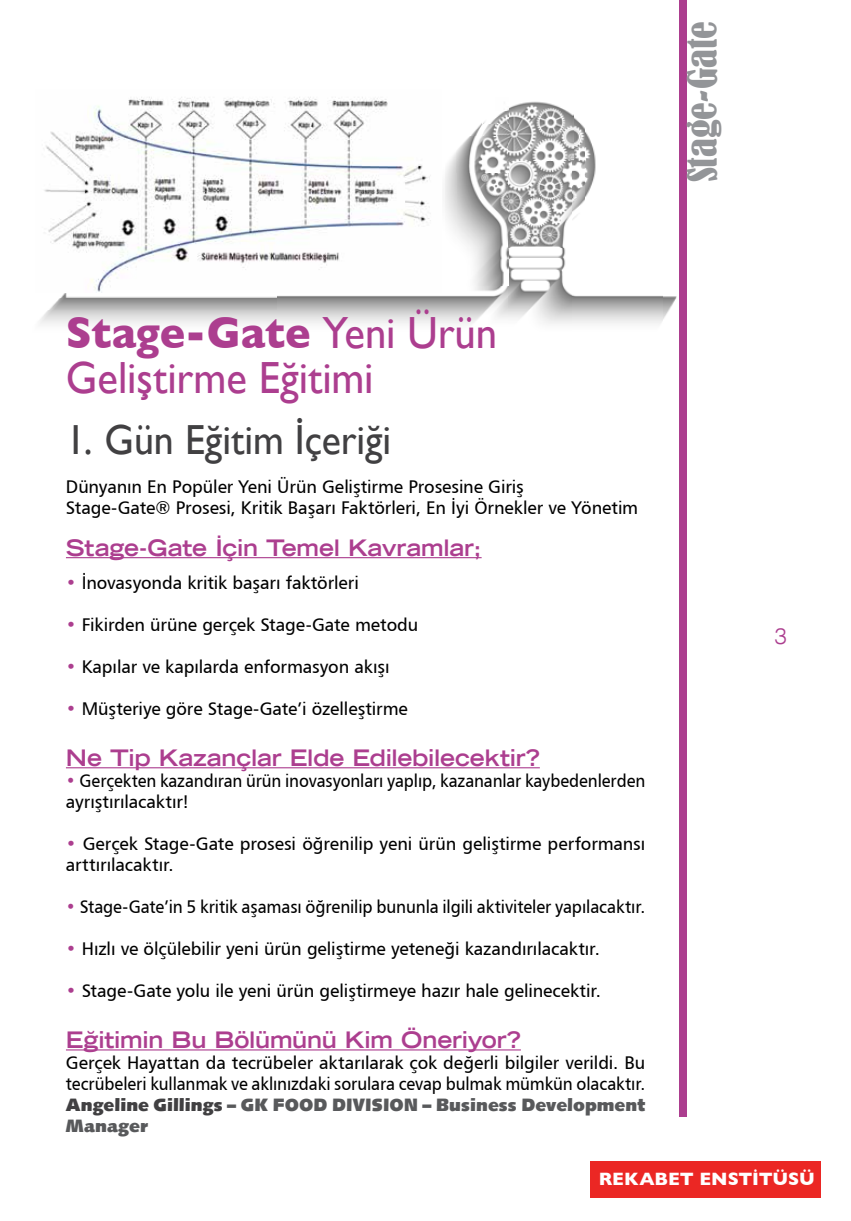
<style>
.page{position:relative;width:851px;height:1221px;background:#fff}
.page>*{position:absolute;margin:0;border:0;box-sizing:border-box;transform-origin:0 0}
.t1{font:45px/45px "Gill Sans";color:#ac3e8f;scale:.95 1}
.t2{font:42px "Gill Sans";color:#414042;scale:.95 1}
.t3{font:condensed 37.5px "Bernard";color:#939598;scale:1.05 1}
.t4{font:700 expanded 22.5px "Trade Gothic LH";letter-spacing:-.01em;color:#ac3e8f}
.t5{font:22.5px "Helvetica T Light";color:#ac3e8f}
.t6{font:700 18.15px "Gill Sans";color:#fff}
.t7{font:18px/21px "Humanist 777 BT";letter-spacing:-.005em;color:#000}
.t8{font:18px/21px "Humanist 777 BT";letter-spacing:-.005em;color:#000;scale:.94 1}
.t9{font:18px "Humanist 777 BT";letter-spacing:-.005em;color:#000;scale:.95 1}
.t10{font:18px/21px "Humanist 531 BT Ultra Black A";letter-spacing:.005em;color:#58595b}
.s1{font-weight:700}
.s2{color:#ac3e8f}
.s3{color:#414042}
</style>
<div class="page">
<div style="left:590px;top:1160px;width:230px;height:37px;background:#eb2724"></div>
<div style="left:679px;top:0;width:7px;height:1116px;background:#ac3e8f"></div>
<img style="left:276px;top:285px;width:232px;height:39px">
<img style="left:508px;top:101px;width:65px;height:223px">
<img style="left:663px;top:296px;width:13px;height:23px">
<img style="left:49px;top:297px;width:227px;height:13px">
<img style="left:61px;top:293px;width:6px;height:4px">
<img style="left:457px;top:135px;width:51px;height:150px">
<img style="left:445px;top:151px;width:12px;height:81px">
<img style="left:573px;top:114px;width:12px;height:105px">
<img style="left:585px;top:131px;width:11px;height:66px">
<img style="left:471px;top:123px;width:37px;height:12px">
<img style="left:483px;top:111px;width:25px;height:12px">
<hr style="left:66px;top:557px;width:415px;height:1px;background:#ac3e8f">
<hr style="left:66px;top:767px;width:473px;height:1px;background:#ac3e8f">
<hr style="left:66px;top:1049px;width:455px;height:1px;background:#ac3e8f">
<img style="left:44px;top:97px;width:397px;height:196px">
<h3 class="t3" style="left:680px;top:182px;width:155px;rotate:-90deg">Stage-Gate</h3>
<h1 class="t1" style="left:66px;top:309px;width:455px"><span class="s1">Stage-Gate</span> Yeni Ürün<br>Geliştirme Eğitimi</h1>
<h2 class="t2" style="left:66px;top:415px;width:344px">1. Gün Eğitim İçeriği</h2>
<p class="t7" style="left:66px;top:476px;width:573px">Dünyanın En Popüler Yeni Ürün Geliştirme Prosesine Giriş<br>Stage-Gate® Prosesi, Kritik Başarı Faktörleri, En İyi Örnekler ve Yönetim</p>
<p class="t4" style="left:66px;top:533px;width:417px">Stage-Gate İçin Temel Kavramlar;</p>
<p class="t7" style="left:66px;top:572px;width:294px"><span class="s2">•</span> İnovasyonda kritik başarı faktörleri</p>
<p class="t7" style="left:66px;top:614px;width:354px"><span class="s2">•</span> Fikirden ürüne gerçek Stage-Gate metodu</p>
<p class="t7" style="left:66px;top:656px;width:325px"><span class="s2">•</span> Kapılar ve kapılarda enformasyon akışı</p>
<p class="t7" style="left:66px;top:698px;width:343px"><span class="s2">•</span> Müşteriye göre Stage-Gate’i özelleştirme</p>
<p class="t4" style="left:66px;top:743px;width:475px">Ne Tip Kazançlar Elde Edilebilecektir?</p>
<p class="t8" style="left:66px;top:770px;width:617px"><span class="s2">•</span> Gerçekten kazandıran ürün inovasyonları yaplıp, kazananlar kaybedenlerden ayrıştırılacaktır!</p>
<p class="t7" style="left:66px;top:833px;width:580px"><span class="s2">•</span> Gerçek Stage-Gate prosesi öğrenilip yeni ürün geliştirme performansı arttırılacaktır.</p>
<p class="t9" style="left:66px;top:895px;width:611px"><span class="s2">•</span> Stage-Gate’in 5 kritik aşaması öğrenilip bununla ilgili aktiviteler yapılacaktır.</p>
<p class="t7" style="left:66px;top:938px;width:535px"><span class="s2">•</span> Hızlı ve ölçülebilir yeni ürün geliştirme yeteneği kazandırılacaktır.</p>
<p class="t7" style="left:66px;top:980px;width:536px"><span class="s2">•</span> Stage-Gate yolu ile yeni ürün geliştirmeye hazır hale gelinecektir.</p>
<p class="t4" style="left:66px;top:1025px;width:456px">Eğitimin Bu Bölümünü Kim Öneriyor?</p>
<p class="t7" style="left:66px;top:1052px;width:580px">Gerçek Hayattan da tecrübeler aktarılarak çok değerli bilgiler verildi. Bu tecrübeleri kullanmak ve aklınızdaki sorulara cevap bulmak mümkün olacaktır.</p>
<p class="t10" style="left:66px;top:1094px;width:580px"><span class="s3">Angeline Gillings</span> – GK FOOD DIVISION – Business Development<br>Manager</p>
<p class="t5" style="left:774px;top:621px;width:14px">3</p>
<p class="t6" style="left:598px;top:1168px;width:218px">REKABET ENSTİTÜSÜ</p>
</div>
